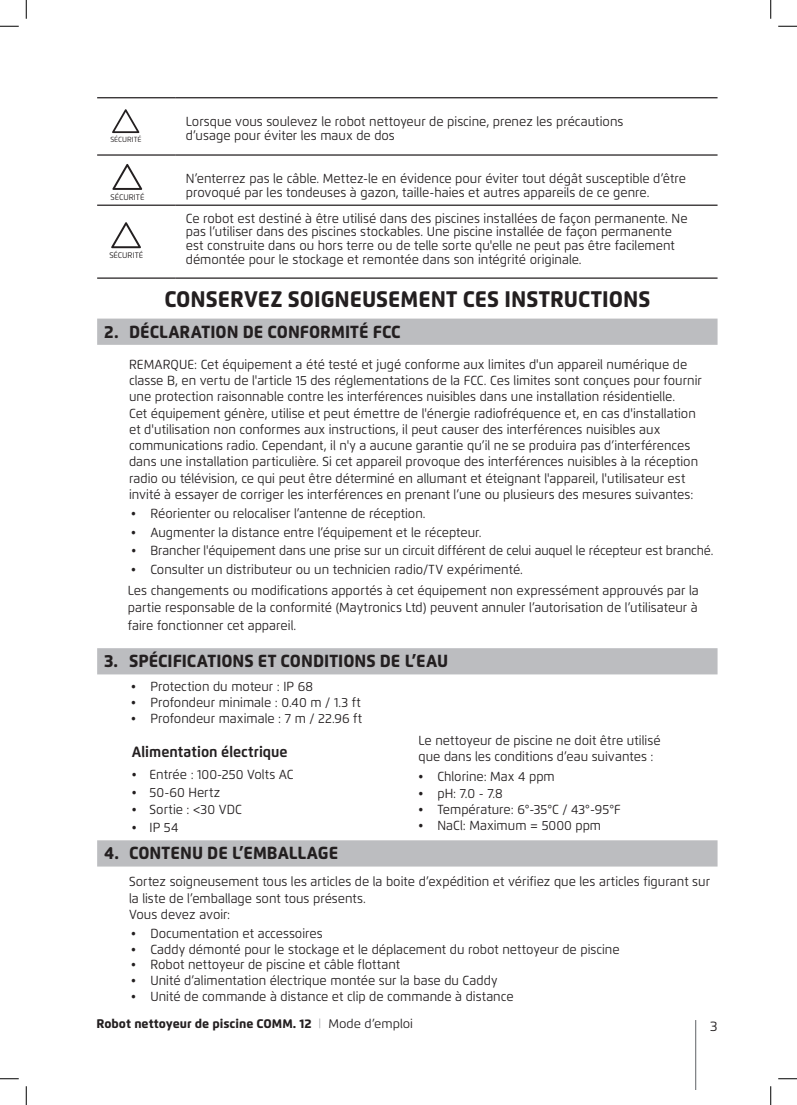
<style>
.page{position:relative;width:797px;height:1105px;background:#fff}
.page>*{position:absolute;margin:0;border:0;box-sizing:border-box;transform-origin:0 0}
.t1{font:800 22.5px "Flexo";color:#231f20;scale:.95 1}
.t2{font:800 17.5px "Flexo";color:#231f20;scale:.95 1}
.t3{font:700 15px "Flexo";color:#231f20;scale:.95 1}
.t4{font:13.75px "Flexo";color:#231f20}
.t5{font:13.12px/16.2px "Flexo";color:#231f20;scale:.95 1}
.t6{font:13.12px "Flexo";color:#231f20;scale:.93 1}
.t7{font:800 12.5px "Flexo";color:#231f20}
.t8{font:8.12px "Flexo";color:#231f20}
.t9{font:7.38px "Flexo";color:#231f20}
.s1{font-family:"Avenir LT";font-weight:400;color:#a8a9ad}
.s2{font-weight:400}
</style>
<div class="page">
<hr style="left:695px;top:1020px;width:1px;height:69px;background:#808285">
<div style="left:97px;top:319px;width:620px;height:26px;background:#bcbdc0"></div>
<div style="left:97px;top:648px;width:620px;height:26px;background:#bcbdc0"></div>
<div style="left:97px;top:840px;width:620px;height:26px;background:#bcbdc0"></div>
<hr style="left:97px;top:97px;width:78px;height:1px;background:#231f20">
<hr style="left:175px;top:97px;width:542px;height:1px;background:#231f20">
<hr style="left:97px;top:154px;width:78px;height:2px;background:#231f20">
<hr style="left:175px;top:154px;width:542px;height:2px;background:#231f20">
<hr style="left:97px;top:205px;width:78px;height:1px;background:#231f20">
<hr style="left:175px;top:205px;width:542px;height:1px;background:#231f20">
<hr style="left:97px;top:277px;width:78px;height:2px;background:#231f20">
<hr style="left:175px;top:277px;width:542px;height:2px;background:#231f20">
<svg style="left:112px;top:109px;width:27px;height:24px"></svg>
<svg style="left:112px;top:164px;width:30px;height:26px"></svg>
<svg style="left:111px;top:222px;width:30px;height:26px"></svg>
<svg style="left:0;top:25px;width:19px;height:2px"></svg>
<svg style="left:778px;top:25px;width:19px;height:2px"></svg>
<svg style="left:0;top:1078px;width:19px;height:1px"></svg>
<svg style="left:778px;top:1078px;width:19px;height:1px"></svg>
<svg style="left:25px;top:0;width:2px;height:19px"></svg>
<svg style="left:25px;top:1086px;width:2px;height:19px"></svg>
<svg style="left:770px;top:0;width:1px;height:19px"></svg>
<svg style="left:770px;top:1086px;width:1px;height:19px"></svg>
<p class="t9" style="left:110px;top:135px;width:33px">SÉCURITÉ</p>
<p class="t8" style="left:111px;top:192px;width:35px">SÉCURITÉ</p>
<p class="t8" style="left:109px;top:250px;width:35px">SÉCURITÉ</p>
<p class="t5" style="left:186px;top:114px;width:462px;line-height:13.8px">Lorsque vous soulevez le robot nettoyeur de piscine, prenez les précautions d’usage pour éviter les maux de dos</p>
<p class="t5" style="left:186px;top:172px;width:528px;line-height:13.8px">N’enterrez pas le câble. Mettez-le en évidence pour éviter tout dégât susceptible d’être provoqué par les tondeuses à gazon, taille-haies et autres appareils de ce genre.</p>
<p class="t5" style="left:186px;top:211px;width:529px;line-height:13.8px">Ce robot est destiné à être utilisé dans des piscines installées de façon permanente. Ne pas l’utiliser dans des piscines stockables. Une piscine installée de façon permanente est construite dans ou hors terre ou de telle sorte qu'elle ne peut pas être facilement démontée pour le stockage et remontée dans son intégrité originale.</p>
<h1 class="t1" style="left:164px;top:285px;width:513px">CONSERVEZ SOIGNEUSEMENT CES INSTRUCTIONS</h1>
<h2 class="t2" style="left:104px;top:321px;width:313px">2. DÉCLARATION DE CONFORMITÉ FCC</h2>
<p class="t5" style="left:129px;top:356px;width:604px">REMARQUE: Cet équipement a été testé et jugé conforme aux limites d'un appareil numérique de classe B, en vertu de l'article 15 des réglementations de la FCC. Ces limites sont conçues pour fournir une protection raisonnable contre les interférences nuisibles dans une installation résidentielle.<br>Cet équipement génère, utilise et peut émettre de l'énergie radiofréquence et, en cas d'installation et d'utilisation non conformes aux instructions, il peut causer des interférences nuisibles aux communications radio. Cependant, il n'y a aucune garantie qu’il ne se produira pas d’interférences dans une installation particulière. Si cet appareil provoque des interférences nuisibles à la réception radio ou télévision, ce qui peut être déterminé en allumant et éteignant l'appareil, l'utilisateur est invité à essayer de corriger les interférences en prenant l’une ou plusieurs des mesures suivantes:</p>
<p class="t5" style="left:131px;top:505px;width:311px">• Réorienter ou relocaliser l’antenne de réception.</p>
<p class="t5" style="left:131px;top:524px;width:370px">• Augmenter la distance entre l’équipement et le récepteur.</p>
<p class="t6" style="left:131px;top:543px;width:627px">• Brancher l'équipement dans une prise sur un circuit différent de celui auquel le récepteur est branché.</p>
<p class="t5" style="left:128px;top:559px;width:602px;line-height:21px">• Consulter un distributeur ou un technicien radio/TV expérimenté.<br>Les changements ou modifications apportés à cet équipement non expressément approuvés par la</p>
<p class="t5" style="left:128px;top:599px;width:601px;line-height:17.5px">partie responsable de la conformité (Maytronics Ltd) peuvent annuler l’autorisation de l’utilisateur à faire fonctionner cet appareil.</p>
<h2 class="t2" style="left:104px;top:650px;width:363px">3. SPÉCIFICATIONS ET CONDITIONS DE L’EAU</h2>
<p class="t5" style="left:131px;top:678px;width:193px">• Protection du moteur : IP 68</p>
<p class="t5" style="left:131px;top:694px;width:243px">• Profondeur minimale : 0.40 m / 1.3 ft</p>
<p class="t5" style="left:131px;top:710px;width:245px">• Profondeur maximale : 7 m / 22.96 ft</p>
<p class="t3" style="left:132px;top:743px;width:166px">Alimentation électrique</p>
<p class="t5" style="left:132px;top:766px;width:172px">• Entrée : 100-250 Volts AC</p>
<p class="t5" style="left:132px;top:784px;width:95px">• 50-60 Hertz</p>
<p class="t5" style="left:132px;top:801px;width:117px">• Sortie : &lt;30 VDC</p>
<p class="t5" style="left:132px;top:819px;width:50px">• IP 54</p>
<p class="t5" style="left:418px;top:732px;width:256px">Le nettoyeur de piscine ne doit être utilisé que dans les conditions d’eau suivantes :</p>
<p class="t5" style="left:418px;top:769px;width:145px">• Chlorine: Max 4 ppm</p>
<p class="t5" style="left:418px;top:785px;width:90px">• pH: 7.0 - 7.8</p>
<p class="t5" style="left:418px;top:801px;width:214px">• Température: 6°-35°C / 43°-95°F</p>
<p class="t5" style="left:418px;top:817px;width:194px">• NaCl: Maximum = 5000 ppm</p>
<h2 class="t2" style="left:104px;top:843px;width:248px">4. CONTENU DE L’EMBALLAGE</h2>
<p class="t5" style="left:129px;top:874px;width:613px">Sortez soigneusement tous les articles de la boite d’expédition et vérifiez que les articles figurant sur la liste de l’emballage sont tous présents.<br>Vous devez avoir:</p>
<p class="t5" style="left:131px;top:925px;width:203px">• Documentation et accessoires</p>
<p class="t5" style="left:131px;top:941px;width:515px">• Caddy démonté pour le stockage et le déplacement du robot nettoyeur de piscine</p>
<p class="t5" style="left:131px;top:956px;width:285px">• Robot nettoyeur de piscine et câble flottant</p>
<p class="t5" style="left:131px;top:972px;width:387px">• Unité d’alimentation électrique montée sur la base du Caddy</p>
<p class="t5" style="left:131px;top:988px;width:404px">• Unité de commande à distance et clip de commande à distance</p>
<p class="t7" style="left:96px;top:1016px;width:318px">Robot nettoyeur de piscine COMM. 12 <span class="s1">|</span> <span class="s2">Mode d’emploi</span></p>
<p class="t4" style="left:710px;top:1018px;width:9px">3</p>
</div>
